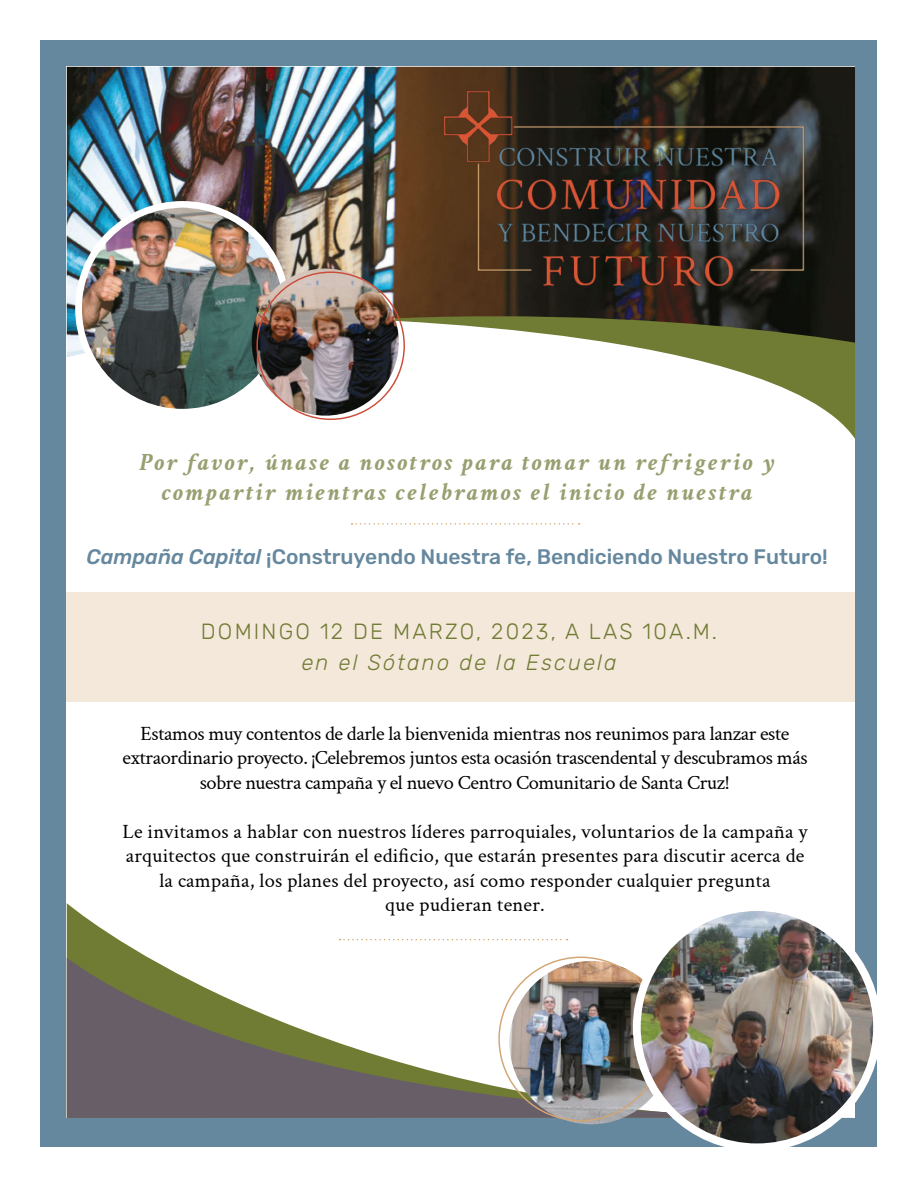
<style>
.page{position:relative;width:918px;height:1188px;background:#fff}
.page>*{position:absolute;margin:0;border:0;box-sizing:border-box;transform-origin:0 0}
.t1{font:italic 700 24.75px/29.8px "Crimson Text";letter-spacing:.1em;color:#98a071;text-align:center}
.t2{font:300 21.9px "Rubik";letter-spacing:.1em;color:#707b34}
.t3{font:italic 300 21.9px "Rubik";letter-spacing:.1em;color:#707b34}
.t4{font:500 21px "Rubik";color:#66889e}
.t5{font:20.4px/24.5px "Hrfyyr Crimson Text";letter-spacing:.01em;color:#000;text-align:center}
.t6{font:20.4px/24.5px "Hrfyyr Crimson Text";letter-spacing:-.02em;color:#000;text-align:center}
.s1{font-style:italic}
.s2{font-family:"Ghmwyt Crimson Text"}
</style>
<div class="page">
<div style="left:40px;top:40px;width:838px;height:1108px;background:#66889e"></div>
<div style="left:67px;top:67px;width:788px;height:1051px;background:#fff"></div>
<svg style="left:286px;top:357px;width:569px;height:82px"></svg>
<svg style="left:67px;top:903px;width:529px;height:55px"></svg>
<div style="left:67px;top:592px;width:788px;height:110px;background:#f4e8da"></div>
<img style="left:67px;top:67px;width:788px;height:290px">
<img style="left:424px;top:77px;width:414px;height:226px">
<img style="left:79px;top:208px;width:207px;height:200px">
<div style="left:75px;top:201px;width:215px;height:215px;border:7px solid #fff;border-radius:50%"></div>
<img style="left:252px;top:269px;width:147px;height:147px;border-radius:74px">
<svg style="left:352px;top:523px;width:228px;height:2px"></svg>
<svg style="left:67px;top:958px;width:785px;height:171px"></svg>
<img style="left:509px;top:961px;width:164px;height:163px;border-radius:82px">
<img style="left:637px;top:907px;width:240px;height:240px;border-radius:120px">
<div style="left:633px;top:903px;width:248px;height:248px;border:8px solid #fff;border-radius:50%"></div>
<svg style="left:340px;top:939px;width:228px;height:1px"></svg>
<p class="t1" style="left:139px;top:445px;width:637px">Por favor, únase a nosotros para tomar un refrigerio y compartir mientras celebramos el inicio de nuestra</p>
<p class="t4" style="left:86px;top:545px;width:743px"><span class="s1">Campaña Capital</span> ¡Construyendo Nuestra fe, Bendiciendo Nuestro Futuro!</p>
<p class="t2" style="left:201px;top:619px;width:518px">DOMINGO 12 DE MARZO, 2023, A LAS 10A.M.</p>
<p class="t3" style="left:301px;top:650px;width:317px">en el Sótano de la Escuela</p>
<p class="t6" style="left:123px;top:720px;width:686px">Estamos muy contentos de darle la bienvenida mientras nos reunimos para lanzar este extraordinario proyecto. ¡Celebremos juntos esta ocasión trascendental y descubramos más sobre nuestra campaña y el nuevo Centro Comunitario de Santa Cruz!</p>
<p class="t5" style="left:123px;top:818px;width:687px">Le invitamos a hablar con nuestros líderes parroquiales, voluntarios de la campaña y <span class="s2">arquitectos que construirán el edificio, que estarán presentes para discutir acerca de </span>la campaña, los planes del proyecto, así como responder cualquier pregunta<br>que pudieran tener.</p>
</div>
